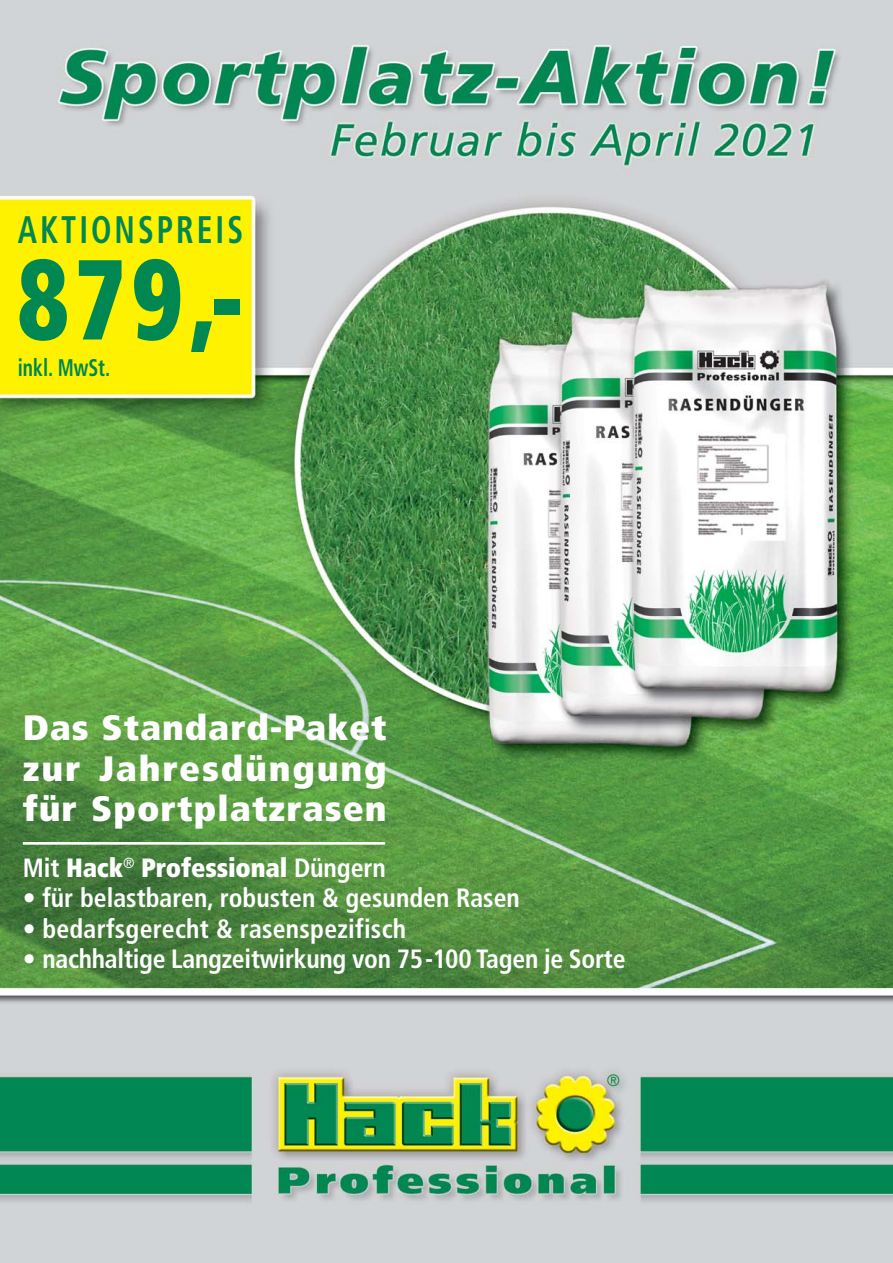
<style>
.page{position:relative;width:893px;height:1263px;background:#fff}
.page>*{position:absolute;margin:0;border:0;box-sizing:border-box;transform-origin:0 0}
.t1{font:900 condensed 113.55px "Frutiger LT Std";color:#008752;scale:.86 1}
.t2{font:700 condensed 38.4px "Frutiger LT Std";letter-spacing:.095em;color:#008752;scale:.82 1}
.t3{font:900 condensed 35.25px/40.5px "Frutiger LT Std";letter-spacing:.03em;color:#fff;text-align:justify;scale:1.08 1}
.t4{font:700 condensed 26.4px "Frutiger LT Std";color:#fff}
.t5{font:900 condensed 26.4px "Frutiger LT Std";letter-spacing:-.005em;color:#fff}
.t6{font:700 condensed 24px "Frutiger LT Std";color:#008752;scale:.82 1}
.s1{font-weight:700}
</style>
<div class="page">
<img style="left:0;top:0;width:893px;height:1263px">
<hr style="left:23px;top:842px;width:362px;height:3px;background:#fff">
<h2 class="t2" style="left:18px;top:213px;width:276px">AKTIONSPREIS</h2>
<h1 class="t1" style="left:18px;top:251px;width:264px">879,-</h1>
<p class="t6" style="left:18px;top:357px;width:114px">inkl. MwSt.</p>
<h3 class="t3" style="left:23px;top:709px;width:338px">Das Standard-Paket zur Jahresdüngung für Sportplatzrasen</h3>
<p class="t5" style="left:23px;top:856px;width:365px"><span class="s1">Mit</span> Hack<sup>®</sup> Professional <span class="s1">Düngern</span></p>
<p class="t4" style="left:23px;top:887px;width:499px">• für belastbaren, robusten &amp; gesunden Rasen</p>
<p class="t4" style="left:23px;top:917px;width:385px">• bedarfsgerecht &amp; rasenspezifisch</p>
<p class="t4" style="left:23px;top:948px;width:604px">• nachhaltige Langzeitwirkung von 75-100 Tagen je Sorte</p>
</div>
